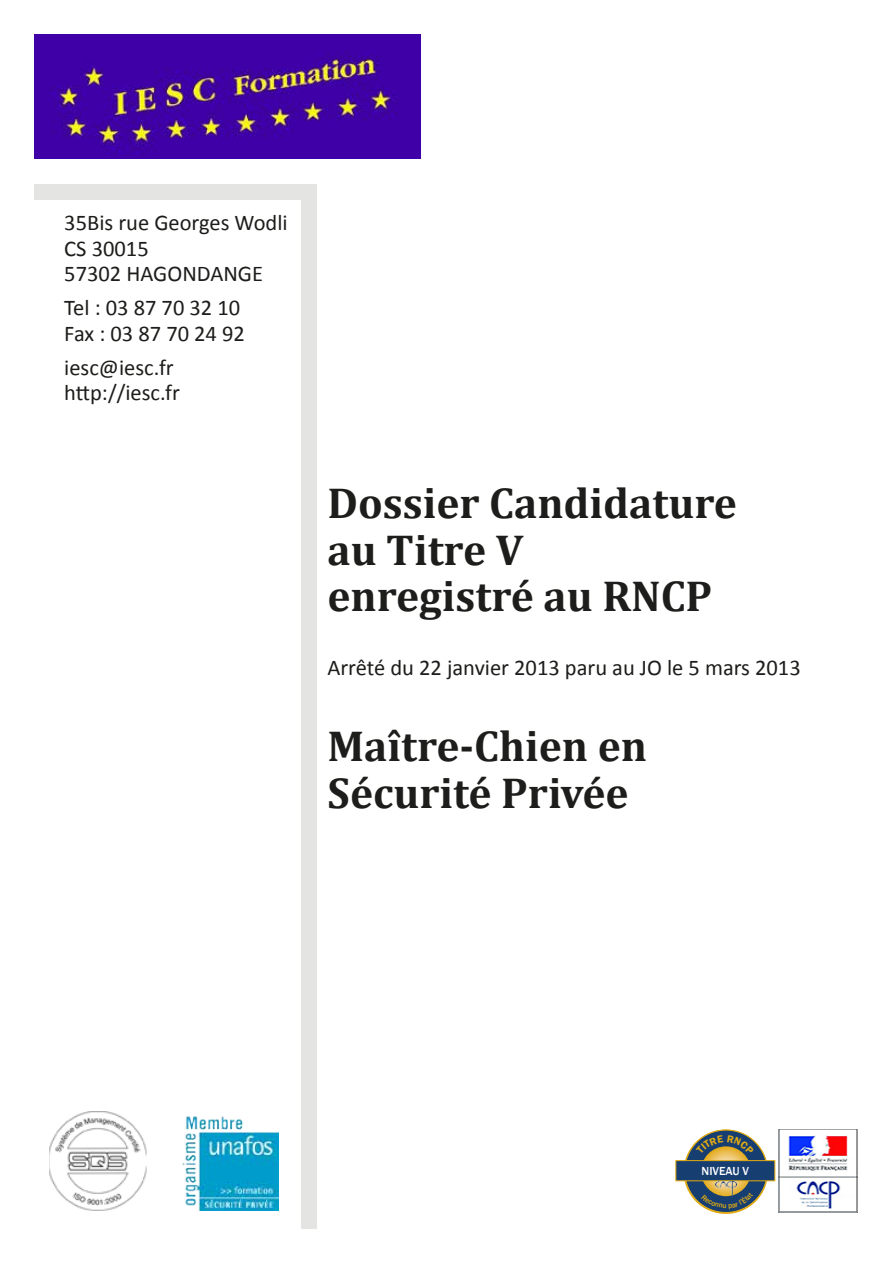
<style>
.page{position:relative;width:893px;height:1263px;background:#fff}
.page>*{position:absolute;margin:0;border:0;box-sizing:border-box;transform-origin:0 0}
.t1{font:700 43.5px/46.5px "Cambria";color:#1d1d1b}
.t2{font:22.5px/25.5px "Calibri";color:#1d1d1b}
.t3{font:500 12px "Franklin Gothic";color:#fff}
</style>
<div class="page">
<div style="left:301px;top:198px;width:16px;height:1031px;background:#e4e4e3"></div>
<div style="left:34px;top:184px;width:283px;height:15px;background:#e4e4e3"></div>
<img style="left:34px;top:34px;width:387px;height:124px">
<img style="left:778px;top:1129px;width:80px;height:83px">
<div style="left:685px;top:1130px;width:82px;height:82px;background:#163e71;border-radius:50%"></div>
<svg style="left:701px;top:1146px;width:50px;height:50px"></svg>
<div style="left:675px;top:1160px;width:100px;height:21px;background:#163e71;border:1px solid #e2ab12"></div>
<img style="left:715px;top:1181px;width:22px;height:11px">
<img style="left:182px;top:1116px;width:96px;height:95px">
<img style="left:49px;top:1112px;width:98px;height:99px">
<svg style="left:696px;top:1135px;width:58px;height:19px"></svg>
<svg style="left:701px;top:1192px;width:52px;height:17px"></svg>
<p class="t2" style="left:64px;top:210px;width:225px">35Bis rue Georges Wodli<br>CS 30015<br>57302 HAGONDANGE</p>
<p class="t2" style="left:64px;top:295px;width:182px">Tel : 03 87 70 32 10<br>Fax : 03 87 70 24 92</p>
<p class="t2" style="left:64px;top:355px;width:117px">iesc@iesc.fr http://iesc.fr</p>
<h1 class="t1" style="left:327px;top:479px;width:411px">Dossier Candidature au Titre V enregistré au RNCP</h1>
<p class="t2" style="left:327px;top:655px;width:475px">Arrêté du 22 janvier 2013 paru au JO le 5 mars 2013</p>
<h1 class="t1" style="left:327px;top:721px;width:321px">Maître-Chien en<br>Sécurité Privée</h1>
<p class="t3" style="left:702px;top:1163px;width:49px">NIVEAU V</p>
</div>
